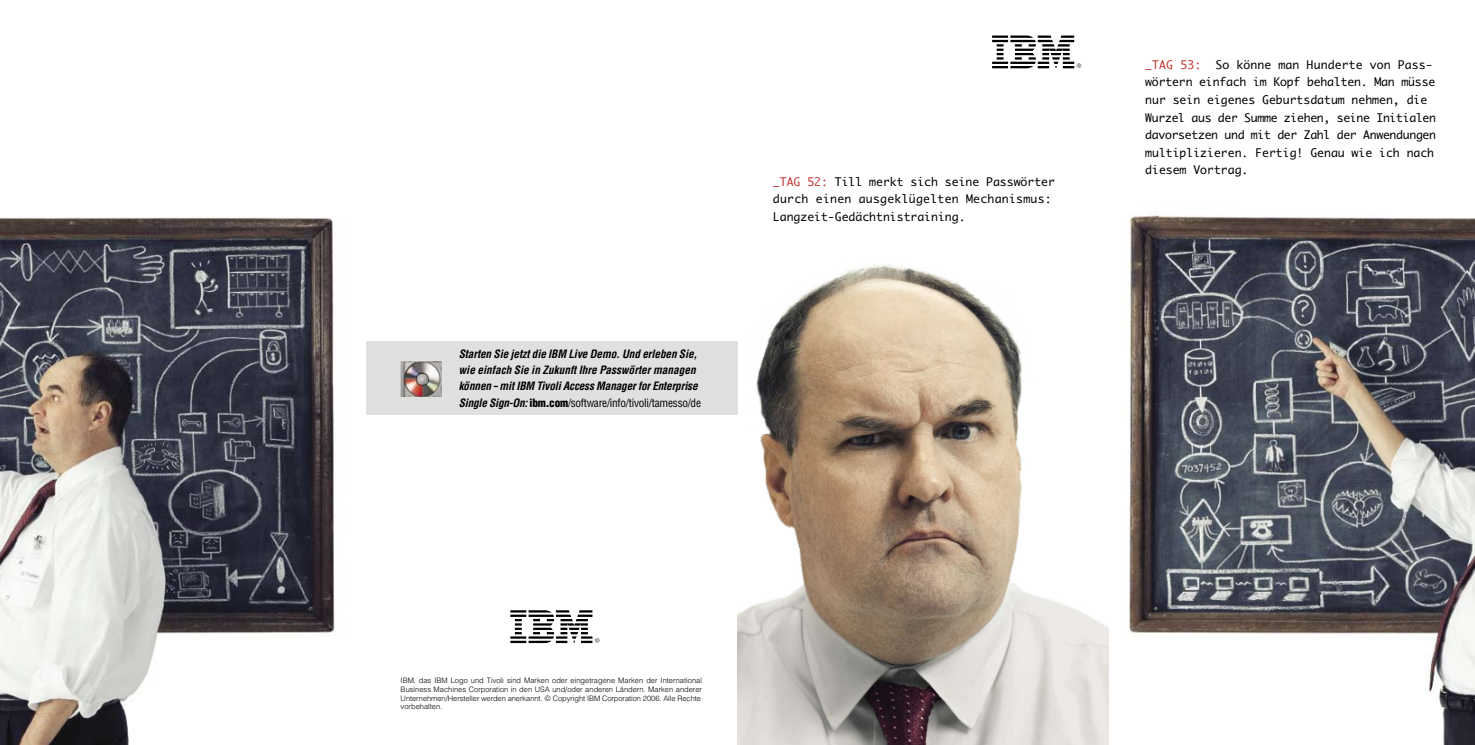
<style>
.page{position:relative;width:1475px;height:745px;background:#fff}
.page>*{position:absolute;margin:0;border:0;box-sizing:border-box;transform-origin:0 0}
.t1{font:13.75px/17.5px "New Osaka Mono";color:#000}
.t2{font:italic 700 11.25px/16.2px "IBM Helvetica Cond 2004";letter-spacing:-.01em;color:#000}
.t3{font:300 7.5px/8.8px "IBM Helvetica 2004";color:#000}
.s1{font-weight:900;font-style:normal}
.s2{font-weight:400;font-style:normal}
.s3{color:#c43935}
</style>
<div class="page">
<svg style="left:992px;top:35px;width:89px;height:33px"></svg>
<svg style="left:510px;top:610px;width:89px;height:32px"></svg>
<div style="left:365px;top:341px;width:372px;height:74px;background:#e0e0e0"></div>
<img style="left:737px;top:215px;width:737px;height:529px">
<img style="left:0;top:217px;width:335px;height:527px">
<img style="left:400px;top:361px;width:42px;height:36px">
<p class="t2" style="left:459px;top:345px;width:244px">Starten Sie jetzt die IBM Live Demo. Und erleben Sie, wie einfach Sie in Zukunft Ihre Passwörter managen können – mit IBM Tivoli Access Manager for Enterprise Single Sign-On: <span class="s1">ibm.com</span><span class="s2">/software/info/tivoli/tamesso/de</span></p>
<p class="t1" style="left:772px;top:172px;width:283px"><span class="s3">_Tag 52:</span> Till merkt sich seine Passwörter durch einen ausgeklügelten Mechanismus:<br>Langzeit-Gedächtnistraining.</p>
<p class="t1" style="left:1144px;top:55px;width:292px"><span class="s3">_Tag 53:</span> So könne man Hunderte von Pass&shy;wörtern einfach im Kopf behalten. Man müsse nur sein eigenes Geburtsdatum nehmen, die Wurzel aus der Summe ziehen, seine Initialen davorsetzen und mit der Zahl der Anwendungen multiplizieren. Fertig! Genau wie ich nach diesem Vortrag.</p>
<p class="t3" style="left:400px;top:675px;width:303px">IBM, das IBM Logo und Tivoli sind Marken oder eingetragene Marken der International Business Machines Corporation in den USA und/oder anderen Ländern. Marken anderer Unternehmen/Hersteller werden anerkannt. © Copyright IBM Corporation 2006. Alle Rechte vorbehalten.</p>
</div>
